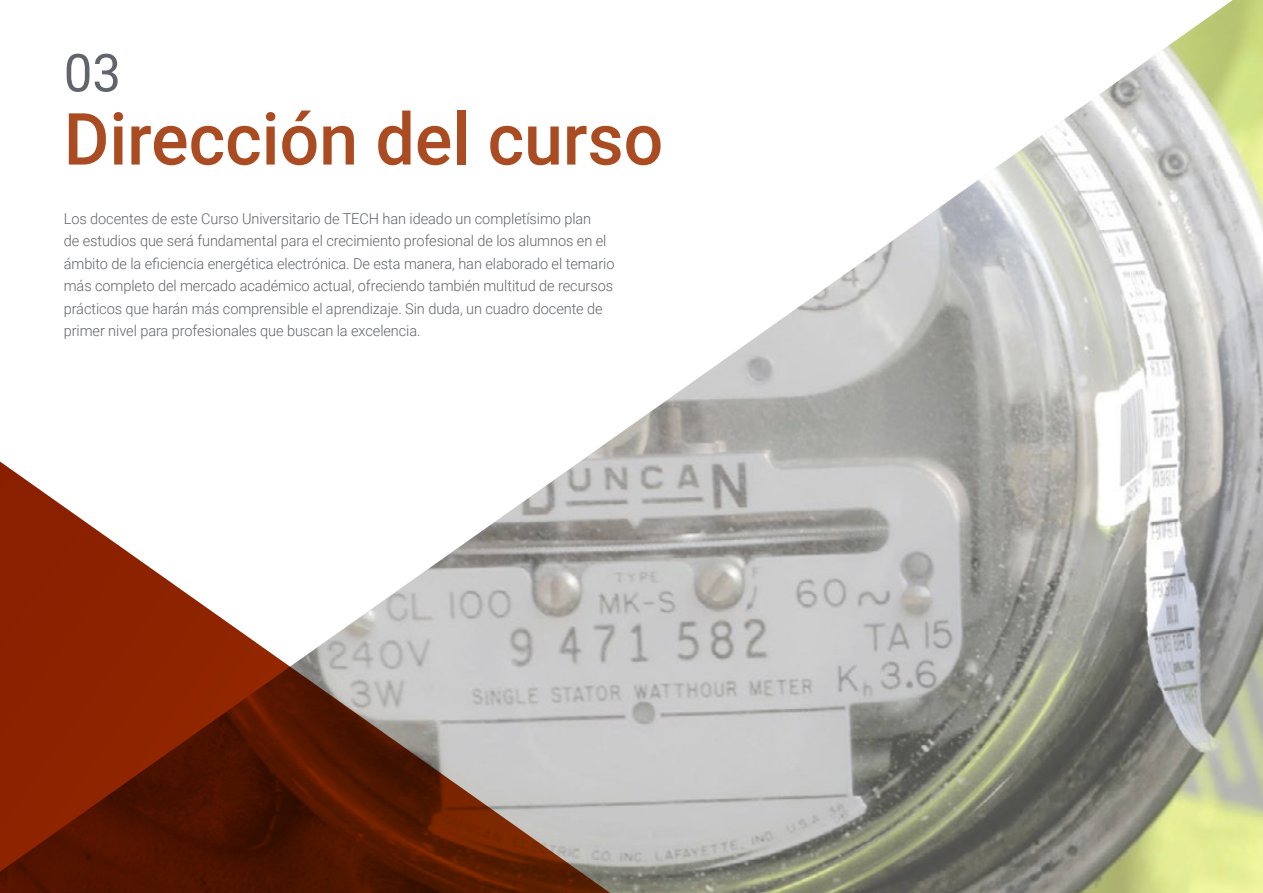
<style>
.page{position:relative;width:1263px;height:893px;background:#fff}
.page>*{position:absolute;margin:0;border:0;box-sizing:border-box;transform-origin:0 0}
.t1{font:500 72px "Roboto";color:#ab4b21}
.t2{font:52.5px "Roboto";color:#61646a}
.t3{font:300 15px/22.5px "Roboto";letter-spacing:-.005em;color:#61646a}
</style>
<div class="page">
<img style="left:602px;top:0;width:661px;height:893px">
<svg style="left:0;top:446px;width:640px;height:447px"></svg>
<h2 class="t2" style="left:64px;top:36px;width:59px">03</h2>
<h1 class="t1" style="left:64px;top:89px;width:601px">Dirección del curso</h1>
<p class="t3" style="left:64px;top:207px;width:552px">Los docentes de este Curso Universitario de TECH han ideado un completísimo plan<br>de estudios que será fundamental para el crecimiento profesional de los alumnos en el ámbito de la eficiencia energética electrónica. De esta manera, han elaborado el temario más completo del mercado académico actual, ofreciendo también multitud de recursos prácticos que harán más comprensible el aprendizaje. Sin duda, un cuadro docente de primer nivel para profesionales que buscan la excelencia.</p>
</div>
